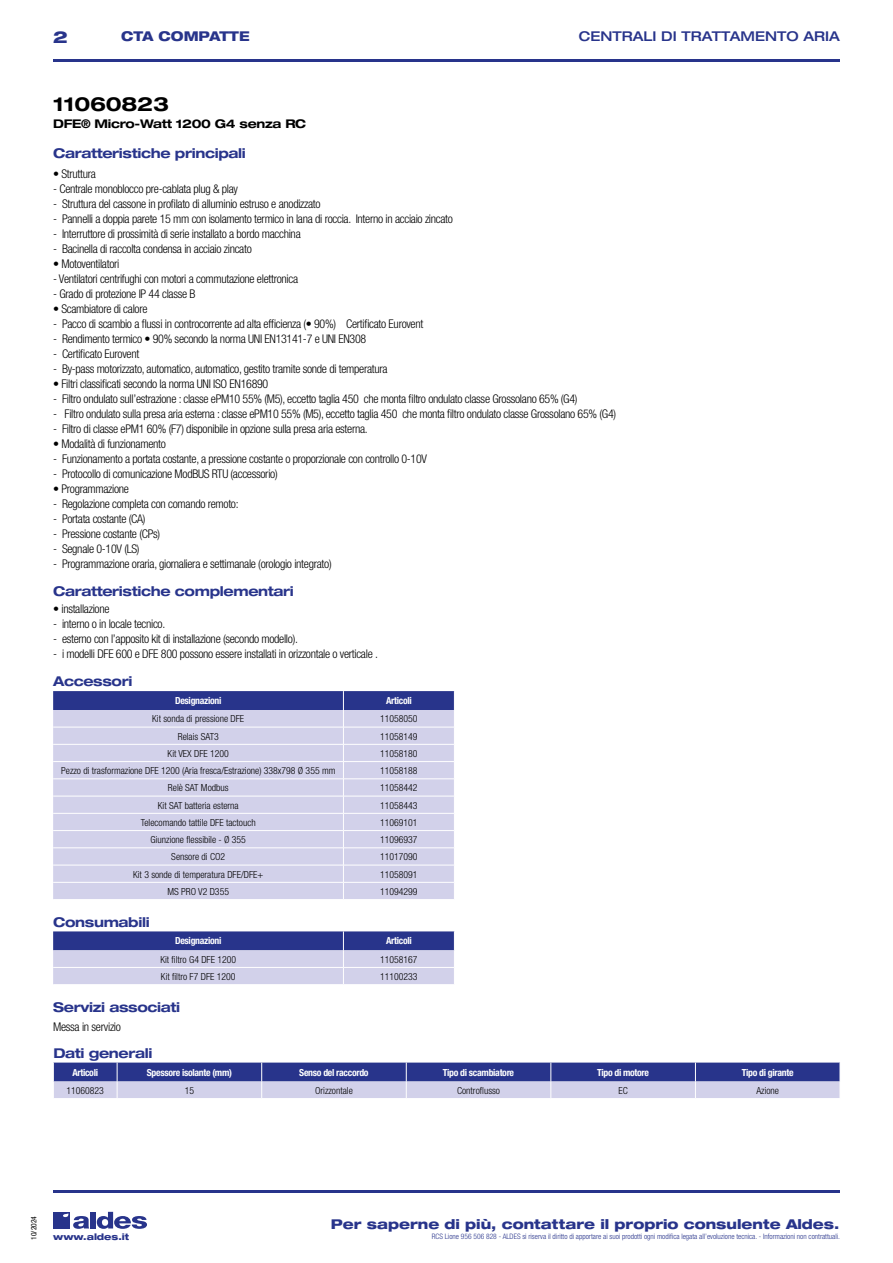
<style>
.page{position:relative;width:893px;height:1263px;background:#fff}
.page>*{position:absolute;margin:0;border:0;box-sizing:border-box;transform-origin:0 0}
.t1{font:700 expanded 19.5px "Helvetica Neue LT Std";letter-spacing:-.01em;color:#000}
.t2{font:800 expanded 16.5px "Helvetica Neue LT Std";color:#28348b}
.t3{font:700 expanded 13.5px "Helvetica Neue LT Std";letter-spacing:-.025em;color:#28348b}
.t4{font:800 expanded 13.5px "Helvetica Neue LT Std";color:#28348b}
.t5{font:500 expanded 13.5px "Helvetica Neue LT Std";color:#28348b}
.t6{font:800 expanded 13.5px "Helvetica Neue LT Std";color:#28348b;scale:.95 1}
.t7{font:300 condensed 12px "Helvetica Neue LT Std";letter-spacing:-.025em;color:#000}
.t8{font:700 expanded 12px "Helvetica Neue LT Std";letter-spacing:-.025em;color:#000}
.t9{font:300 condensed 9.75px "Helvetica Neue";color:#000}
.t10{font:700 condensed 9.75px "Helvetica Neue LT Std";letter-spacing:-.03em;color:#fff}
.t11{font:800 expanded 9px "Helvetica Neue LT Std";color:#28348b}
.t12{font:300 condensed 7.5px "Helvetica Neue LT Std";color:#28348b}
.t13{font:condensed 7.5px "Helvetica Neue LT Std";color:#000}
</style>
<div class="page">
<div style="left:53px;top:1212px;width:17px;height:16px;background:#28348b"></div>
<div style="left:90px;top:1212px;width:6px;height:16px;background:#28348b"></div>
<svg style="left:97px;top:1212px;width:50px;height:17px"></svg>
<svg style="left:63px;top:1213px;width:26px;height:16px"></svg>
<hr style="left:53px;top:59px;width:787px;height:2px;background:#28348b">
<hr style="left:53px;top:1190px;width:787px;height:2px;background:#28348b">
<svg style="left:53px;top:691px;width:402px;height:208px;background:#c5c5e2"></svg>
<svg style="left:53px;top:931px;width:402px;height:53px;background:#989bc9"></svg>
<svg style="left:53px;top:1062px;width:787px;height:36px;background:#7b81b9"></svg>
<h2 class="t2" style="left:53px;top:26px;width:16px">2</h2>
<p class="t6" style="left:121px;top:28px;width:137px">CTA COMPATTE</p>
<p class="t5" style="left:579px;top:28px;width:263px">CENTRALI DI TRATTAMENTO ARIA</p>
<h1 class="t1" style="left:53px;top:92px;width:117px">11060823</h1>
<p class="t8" style="left:53px;top:116px;width:254px">DFE® Micro-Watt 1200 G4 senza RC</p>
<p class="t3" style="left:53px;top:145px;width:194px">Caratteristiche principali</p>
<p class="t7" style="left:53px;top:167px;width:44px">• Struttura</p>
<p class="t7" style="left:53px;top:182px;width:186px">- Centrale monoblocco pre-cablata plug &amp; play</p>
<p class="t7" style="left:53px;top:197px;width:269px">- Struttura del cassone in profilato di alluminio estruso e anodizzato</p>
<p class="t7" style="left:53px;top:212px;width:401px">- Pannelli a doppia parete 15 mm con isolamento termico in lana di roccia. Interno in acciaio zincato</p>
<p class="t7" style="left:53px;top:227px;width:249px">- Interruttore di prossimità di serie installato a bordo macchina</p>
<p class="t7" style="left:53px;top:242px;width:200px">- Bacinella di raccolta condensa in acciaio zincato</p>
<p class="t7" style="left:53px;top:257px;width:68px">• Motoventilatori</p>
<p class="t7" style="left:53px;top:272px;width:246px">- Ventilatori centrifughi con motori a commutazione elettronica</p>
<p class="t7" style="left:53px;top:287px;width:144px">- Grado di protezione IP 44 classe B</p>
<p class="t7" style="left:53px;top:302px;width:96px">• Scambiatore di calore</p>
<p class="t7" style="left:53px;top:317px;width:372px">- Pacco di scambio a flussi in controcorrente ad alta efficienza (• 90%) Certificato Eurovent</p>
<p class="t7" style="left:53px;top:332px;width:315px">- Rendimento termico • 90% secondo la norma UNI EN13141-7 e UNI EN308</p>
<p class="t7" style="left:53px;top:347px;width:88px">- Certificato Eurovent</p>
<p class="t7" style="left:53px;top:362px;width:336px">- By-pass motorizzato, automatico, automatico, gestito tramite sonde di temperatura</p>
<p class="t7" style="left:53px;top:377px;width:217px">• Filtri classificati secondo la norma UNI ISO EN16890</p>
<p class="t7" style="left:53px;top:392px;width:526px">- Filtro ondulato sull’estrazione : classe ePM10 55% (M5), eccetto taglia 450 che monta filtro ondulato classe Grossolano 65% (G4)</p>
<p class="t7" style="left:53px;top:407px;width:564px">- Filtro ondulato sulla presa aria esterna : classe ePM10 55% (M5), eccetto taglia 450 che monta filtro ondulato classe Grossolano 65% (G4)</p>
<p class="t7" style="left:53px;top:422px;width:316px">- Filtro di classe ePM1 60% (F7) disponibile in opzione sulla presa aria esterna.</p>
<p class="t7" style="left:53px;top:437px;width:114px">• Modalità di funzionamento</p>
<p class="t7" style="left:53px;top:452px;width:375px">- Funzionamento a portata costante, a pressione costante o proporzionale con controllo 0-10V</p>
<p class="t7" style="left:53px;top:467px;width:226px">- Protocollo di comunicazione ModBUS RTU (accessorio)</p>
<p class="t7" style="left:53px;top:482px;width:77px">• Programmazione</p>
<p class="t7" style="left:53px;top:497px;width:187px">- Regolazione completa con comando remoto:</p>
<p class="t7" style="left:53px;top:512px;width:94px">- Portata costante (CA)</p>
<p class="t7" style="left:53px;top:527px;width:109px">- Pressione costante (CPs)</p>
<p class="t7" style="left:53px;top:542px;width:88px">- Segnale 0-10V (LS)</p>
<p class="t7" style="left:53px;top:557px;width:280px">- Programmazione oraria, giornaliera e settimanale (orologio integrato)</p>
<p class="t3" style="left:53px;top:582px;width:242px">Caratteristiche complementari</p>
<p class="t7" style="left:53px;top:601px;width:58px">• installazione</p>
<p class="t7" style="left:53px;top:616px;width:114px">- interno o in locale tecnico.</p>
<p class="t7" style="left:53px;top:631px;width:246px">- esterno con l’apposito kit di installazione (secondo modello).</p>
<p class="t7" style="left:53px;top:646px;width:326px">- i modelli DFE 600 e DFE 800 possono essere installati in orizzontale o verticale .</p>
<p class="t3" style="left:53px;top:673px;width:81px">Accessori</p>
<p class="t10" style="left:175px;top:695px;width:48px">Designazioni</p>
<p class="t10" style="left:386px;top:695px;width:27px">Articoli</p>
<p class="t9" style="left:152px;top:713px;width:93px">Kit sonda di pressione DFE</p>
<p class="t9" style="left:380px;top:713px;width:39px">11058050</p>
<p class="t9" style="left:178px;top:730px;width:42px">Relais SAT3</p>
<p class="t9" style="left:380px;top:730px;width:39px">11058149</p>
<p class="t9" style="left:168px;top:748px;width:63px">Kit VEX DFE 1200</p>
<p class="t9" style="left:380px;top:748px;width:39px">11058180</p>
<p class="t9" style="left:61px;top:765px;width:276px">Pezzo di trasformazione DFE 1200 (Aria fresca/Estrazione) 338x798 Ø 355 mm</p>
<p class="t9" style="left:380px;top:765px;width:39px">11058188</p>
<p class="t9" style="left:168px;top:782px;width:62px">Relè SAT Modbus</p>
<p class="t9" style="left:380px;top:782px;width:39px">11058442</p>
<p class="t9" style="left:158px;top:799px;width:82px">Kit SAT batteria esterna</p>
<p class="t9" style="left:380px;top:799px;width:39px">11058443</p>
<p class="t9" style="left:141px;top:817px;width:116px">Telecomando tattile DFE tactouch</p>
<p class="t9" style="left:380px;top:817px;width:39px">11069101</p>
<p class="t9" style="left:151px;top:834px;width:97px">Giunzione flessibile - Ø 355</p>
<p class="t9" style="left:380px;top:834px;width:39px">11096937</p>
<p class="t9" style="left:171px;top:851px;width:55px">Sensore di CO2</p>
<p class="t9" style="left:380px;top:851px;width:39px">11017090</p>
<p class="t9" style="left:133px;top:868px;width:132px">Kit 3 sonde di temperatura DFE/DFE+</p>
<p class="t9" style="left:380px;top:868px;width:39px">11058091</p>
<p class="t9" style="left:168px;top:886px;width:63px">MS PRO V2 D355</p>
<p class="t9" style="left:380px;top:886px;width:39px">11094299</p>
<p class="t3" style="left:53px;top:913px;width:98px">Consumabili</p>
<p class="t10" style="left:175px;top:935px;width:48px">Designazioni</p>
<p class="t10" style="left:386px;top:935px;width:27px">Articoli</p>
<p class="t9" style="left:160px;top:954px;width:77px">Kit filtro G4 DFE 1200</p>
<p class="t9" style="left:380px;top:954px;width:39px">11058167</p>
<p class="t9" style="left:161px;top:971px;width:76px">Kit filtro F7 DFE 1200</p>
<p class="t9" style="left:380px;top:971px;width:39px">11100233</p>
<p class="t3" style="left:53px;top:998px;width:129px">Servizi associati</p>
<p class="t7" style="left:53px;top:1019px;width:69px">Messa in servizio</p>
<p class="t3" style="left:53px;top:1045px;width:101px">Dati generali</p>
<p class="t10" style="left:72px;top:1066px;width:27px">Articoli</p>
<p class="t10" style="left:147px;top:1066px;width:87px">Spessore isolante (mm)</p>
<p class="t10" style="left:299px;top:1066px;width:71px">Senso del raccordo</p>
<p class="t10" style="left:443px;top:1066px;width:73px">Tipo di scambiatore</p>
<p class="t10" style="left:597px;top:1066px;width:53px">Tipo di motore</p>
<p class="t10" style="left:742px;top:1066px;width:53px">Tipo di girante</p>
<p class="t9" style="left:67px;top:1085px;width:39px">11060823</p>
<p class="t9" style="left:185px;top:1085px;width:11px">15</p>
<p class="t9" style="left:315px;top:1085px;width:39px">Orizzontale</p>
<p class="t9" style="left:457px;top:1085px;width:45px">Controflusso</p>
<p class="t9" style="left:618px;top:1085px;width:11px">EC</p>
<p class="t9" style="left:756px;top:1085px;width:24px">Azione</p>
<p class="t13" style="left:29px;top:1240px;width:25px;rotate:-90deg">10/2024</p>
<p class="t4" style="left:331px;top:1215px;width:510px">Per saperne di più, contattare il proprio consulente Aldes.</p>
<p class="t11" style="left:53px;top:1231px;width:78px">www.aldes.it</p>
<p class="t12" style="left:432px;top:1232px;width:410px">RCS Lione 956 506 828 - ALDES si riserva il diritto di apportare ai suoi prodotti ogni modifica legata all’evoluzione tecnica. - Informazioni non contrattuali.</p>
</div>
